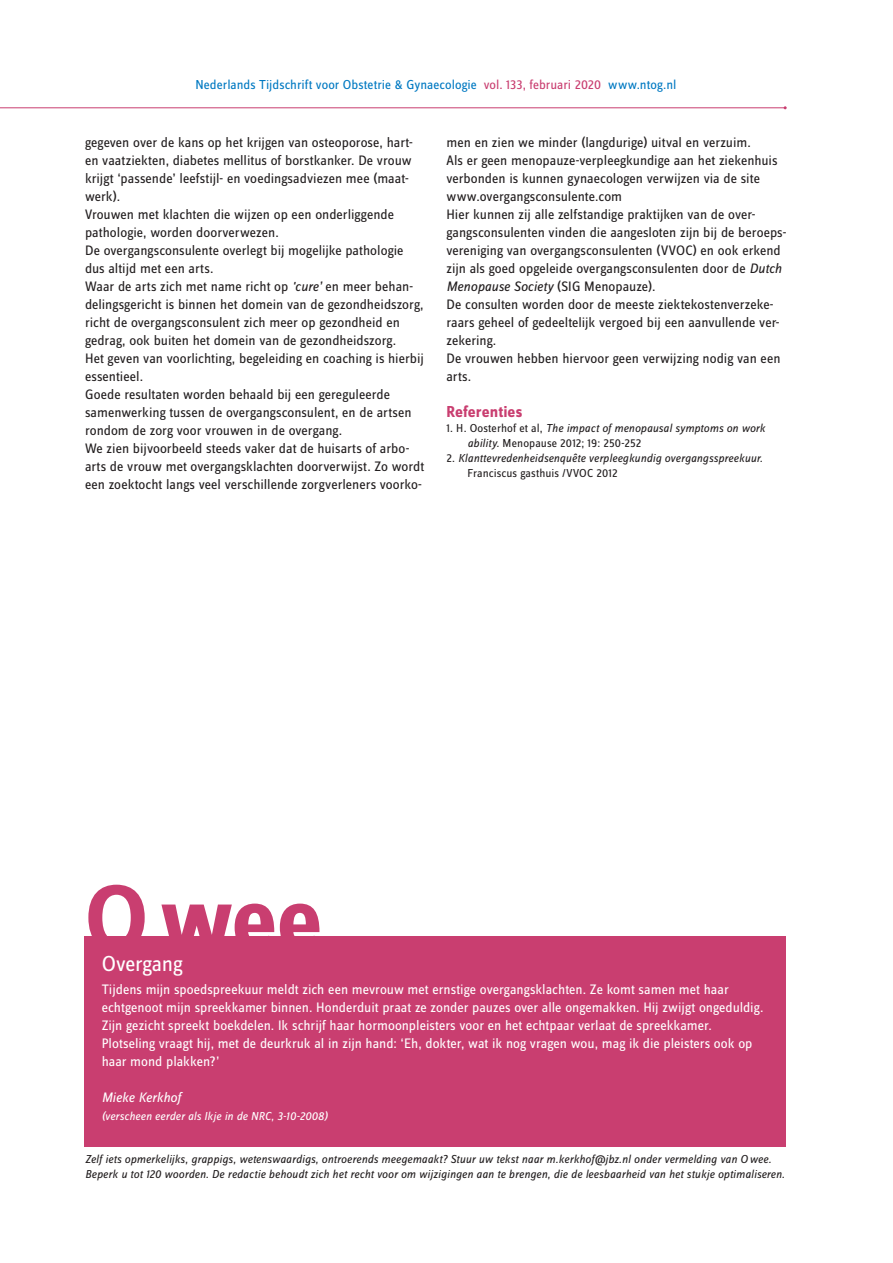
<style>
.page{position:relative;width:893px;height:1263px;background:#fff}
.page>*{position:absolute;margin:0;border:0;box-sizing:border-box;transform-origin:0 0}
.t1{font:700 96px "Zine Sans Dis";color:#c93e70}
.t2{font:22.5px "Zine Sans Dis";letter-spacing:-.01em;color:#fff}
.t3{font:700 16.5px "Zine Sans Dis";letter-spacing:.005em;color:#c93e70}
.t4{font:14.25px/18px "Zine Sans Dis";color:#231f20}
.t5{font:14.25px/18px "Zine Sans Dis";color:#fff}
.t6{font:italic 14.25px "Zine Sans Dis";letter-spacing:-.005em;color:#fff}
.t7{font:13.5px "Zine Sans Dis";letter-spacing:.005em;color:#0079c2}
.t8{font:italic 12px/15px "Zine Sans Dis";color:#231f20}
.t9{font:italic 12px "Zine Sans Dis";letter-spacing:.005em;color:#fff}
.s1{color:#c93e70}
.s2{font-style:italic}
.s3{font-style:normal}
</style>
<div class="page">
<hr style="left:0;top:107px;width:785px;height:1px;background:#c93e70">
<div style="left:85px;top:936px;width:701px;height:210px;background:#c93e70"></div>
<p class="t7" style="left:195px;top:78px;width:482px">Nederlands Tijdschrift voor Obstetrie &amp; Gynaecologie <span class="s1">vol. 133, februari 2020</span> www.ntog.nl</p>
<p class="t4" style="left:85px;top:134px;width:341px">gegeven over de kans op het krijgen van osteoporose, hart&shy;en vaatziekten, diabetes mellitus of borstkanker. De vrouw krijgt ‘passende’ leefstijl- en voedingsadviezen mee (maat&shy;werk).<br>Vrouwen met klachten die wijzen op een onderliggende pathologie, worden doorverwezen.<br>De overgangsconsulente overlegt bij mogelijke pathologie dus altijd met een arts.<br>Waar de arts zich met name richt op <span class="s2">'cure’</span> en meer behan&shy;delingsgericht is binnen het domein van de gezondheidszorg, richt de overgangsconsulent zich meer op gezondheid en gedrag, ook buiten het domein van de gezondheidszorg.<br>Het geven van voorlichting, begeleiding en coaching is hierbij essentieel.<br>Goede resultaten worden behaald bij een gereguleerde samenwerking tussen de overgangsconsulent, en de artsen rondom de zorg voor vrouwen in de overgang.<br>We zien bijvoorbeeld steeds vaker dat de huisarts of arbo&shy;arts de vrouw met overgangsklachten doorverwijst. Zo wordt een zoektocht langs veel verschillende zorgverleners voorko-</p>
<p class="t4" style="left:446px;top:134px;width:341px">men en zien we minder (langdurige) uitval en verzuim.<br>Als er geen menopauze-verpleegkundige aan het ziekenhuis verbonden is kunnen gynaecologen verwijzen via de site www.overgangsconsulente.com<br>Hier kunnen zij alle zelfstandige praktijken van de over&shy;gangsconsulenten vinden die aangesloten zijn bij de beroeps&shy;vereniging van overgangsconsulenten (VVOC) en ook erkend zijn als goed opgeleide overgangsconsulenten door de <span class="s2">Dutch Menopause Society</span> (SIG Menopauze).<br>De consulten worden door de meeste ziektekostenverzeke&shy;raars geheel of gedeeltelijk vergoed bij een aanvullende ver&shy;zekering.<br>De vrouwen hebben hiervoor geen verwijzing nodig van een arts.</p>
<p class="t3" style="left:446px;top:404px;width:77px">Referenties</p>
<p class="t8" style="left:467px;top:421px;width:299px;text-indent:-21px"><span class="s3">1. H. Oosterhof et al,</span> The impact of menopausal symptoms on work ability. <span class="s3">Menopause 2012; 19: 250-252</span></p>
<p class="t8" style="left:467px;top:451px;width:297px;text-indent:-21px"><span class="s3">2.</span> Klanttevredenheidsenquête verpleegkundig overgangsspreekuur.<br><span class="s3">Franciscus gasthuis /VVOC 2012</span></p>
<h1 class="t1" style="left:85px;top:869px;width:239px">Owee</h1>
<h2 class="t2" style="left:102px;top:953px;width:82px">Overgang</h2>
<p class="t5" style="left:102px;top:980px;width:663px">Tijdens mijn spoedspreekuur meldt zich een mevrouw met ernstige overgangsklachten. Ze komt samen met haar echtgenoot mijn spreekkamer binnen. Honderduit praat ze zonder pauzes over alle ongemakken. Hij zwijgt ongeduldig.<br>Zijn gezicht spreekt boekdelen. Ik schrijf haar hormoonpleisters voor en het echtpaar verlaat de spreekkamer.<br>Plotseling vraagt hij, met de deurkruk al in zijn hand: ‘Eh, dokter, wat ik nog vragen wou, mag ik die pleisters ook op haar mond plakken?’</p>
<p class="t6" style="left:102px;top:1090px;width:81px">Mieke Kerkhof</p>
<p class="t9" style="left:102px;top:1110px;width:227px">(verscheen eerder als Ikje in de NRC, 3-10-2008)</p>
<p class="t8" style="left:85px;top:1152px;width:701px">Zelf iets opmerkelijks, grappigs, wetenswaardigs, ontroerends meegemaakt? Stuur uw tekst naar m.kerkhof@jbz.nl onder vermelding van Owee.<br>Beperk u tot 120 woorden. De redactie behoudt zich het recht voor om wijzigingen aan te brengen, die de leesbaarheid van het stukje optimaliseren.</p>
</div>
